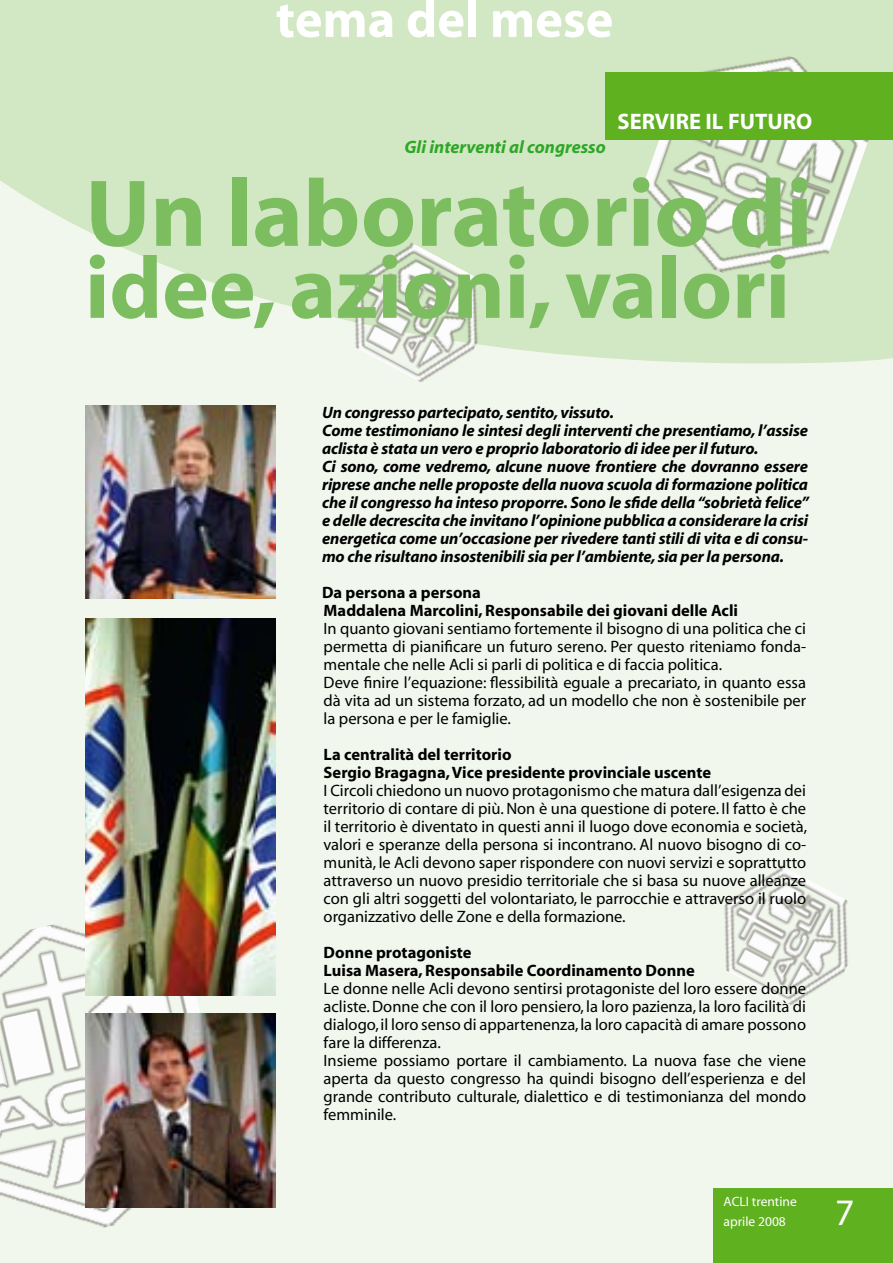
<style>
.page{position:relative;width:893px;height:1263px;background:#f1f7ec}
.page>*{position:absolute;margin:0;border:0;box-sizing:border-box;transform-origin:0 0}
.t1{font:700 96px "Myriad";color:#7cbe5f}
.t2{font:700 88.5px "Myriad";color:#7cbe5f}
.t3{font:700 52.5px "Myriad";color:#fff}
.t4{font:37.5px "Myriad";color:#fff}
.t5{font:700 22.5px "Myriad";color:#fff}
.t6{font:italic 700 18px "Myriad";color:#2ea727}
.t7{font:16.5px/18px "Myriad";color:#000}
.t8{font:italic 700 16.5px/18px "Myriad";letter-spacing:-.01em;color:#000}
.t9{font:700 16.5px/18px "Myriad";color:#000}
.t10{font:13.5px/19.5px "Myriad";color:#fff}
</style>
<div class="page">
<svg style="left:0;top:0;width:893px;height:364px;fill:#d2e7c3"></svg>
<img style="left:625px;top:24px;width:261px;height:280px">
<img style="left:328px;top:228px;width:176px;height:154px">
<img style="left:0;top:924px;width:242px;height:304px">
<img style="left:724px;top:865px;width:124px;height:140px">
<div style="left:714px;top:1188px;width:179px;height:75px;background:#5fb11f"></div>
<div style="left:606px;top:72px;width:287px;height:68px;background:#5fb11f"></div>
<img style="left:85px;top:405px;width:190px;height:193px">
<img style="left:85px;top:618px;width:190px;height:377px">
<img style="left:85px;top:1014px;width:190px;height:193px">
<h3 class="t3" style="left:276px;top:-8px;width:339px">tema del mese</h3>
<h3 class="t5" style="left:618px;top:109px;width:196px">SERVIRE IL FUTURO</h3>
<p class="t6" style="left:404px;top:138px;width:203px">Gli interventi al congresso</p>
<h1 class="t1" style="left:85px;top:164px;width:729px">Un laboratorio di</h1>
<h2 class="t2" style="left:85px;top:242px;width:706px">idee, azioni, valori</h2>
<p class="t8" style="left:322px;top:404px;width:488px">Un congresso partecipato, sentito, vissuto.<br>Come testimoniano le sintesi degli interventi che presentiamo, l’assise aclista è stata un vero e proprio laboratorio di idee per il futuro.<br>Ci sono, come vedremo, alcune nuove frontiere che dovranno essere riprese anche nelle proposte della nuova scuola di formazione politica che il congresso ha inteso proporre. Sono le sfide della “sobrietà felice” e delle decrescita che invitano l’opinione pubblica a considerare la crisi energetica come un’occasione per rivedere tanti stili di vita e di consu&shy;mo che risultano insostenibili sia per l’ambiente, sia per la persona.</p>
<p class="t9" style="left:322px;top:584px;width:417px">Da persona a persona<br>Maddalena Marcolini, Responsabile dei giovani delle Acli</p>
<p class="t7" style="left:324px;top:620px;width:484px">In quanto giovani sentiamo fortemente il bisogno di una politica che ci permetta di pianificare un futuro sereno. Per questo riteniamo fonda&shy;mentale che nelle Acli si parli di politica e di faccia politica.<br>Deve finire l’equazione: flessibilità eguale a precariato, in quanto essa dà vita ad un sistema forzato, ad un modello che non è sostenibile per la persona e per le famiglie.</p>
<p class="t9" style="left:324px;top:746px;width:389px">La centralità del territorio<br>Sergio Bragagna, Vice presidente provinciale uscente</p>
<p class="t7" style="left:324px;top:782px;width:485px;text-align:justify">I Circoli chiedono un nuovo protagonismo che matura dall’esigenza dei territorio di contare di più. Non è una questione di potere. Il fatto è che il territorio è diventato in questi anni il luogo dove economia e società, valori e speranze della persona si incontrano. Al nuovo bisogno di co&shy;munità, le Acli devono saper rispondere con nuovi servizi e soprattutto attraverso un nuovo presidio territoriale che si basa su nuove alleanze con gli altri soggetti del volontariato, le parrocchie e attraverso il ruolo organizzativo delle Zone e della formazione.</p>
<p class="t9" style="left:324px;top:944px;width:373px">Donne protagoniste<br>Luisa Masera, Responsabile Coordinamento Donne</p>
<p class="t7" style="left:324px;top:980px;width:484px">Le donne nelle Acli devono sentirsi protagoniste del loro essere donne acliste. Donne che con il loro pensiero, la loro pazienza, la loro facilità di dialogo, il loro senso di appartenenza, la loro capacità di amare possono fare la differenza.<br>Insieme possiamo portare il cambiamento. La nuova fase che viene aperta da questo congresso ha quindi bisogno dell’esperienza e del grande contributo culturale, dialettico e di testimonianza del mondo femminile.</p>
<p class="t10" style="left:724px;top:1192px;width:75px">ACLI trentine aprile 2008</p>
<h3 class="t4" style="left:835px;top:1193px;width:21px">7</h3>
</div>
